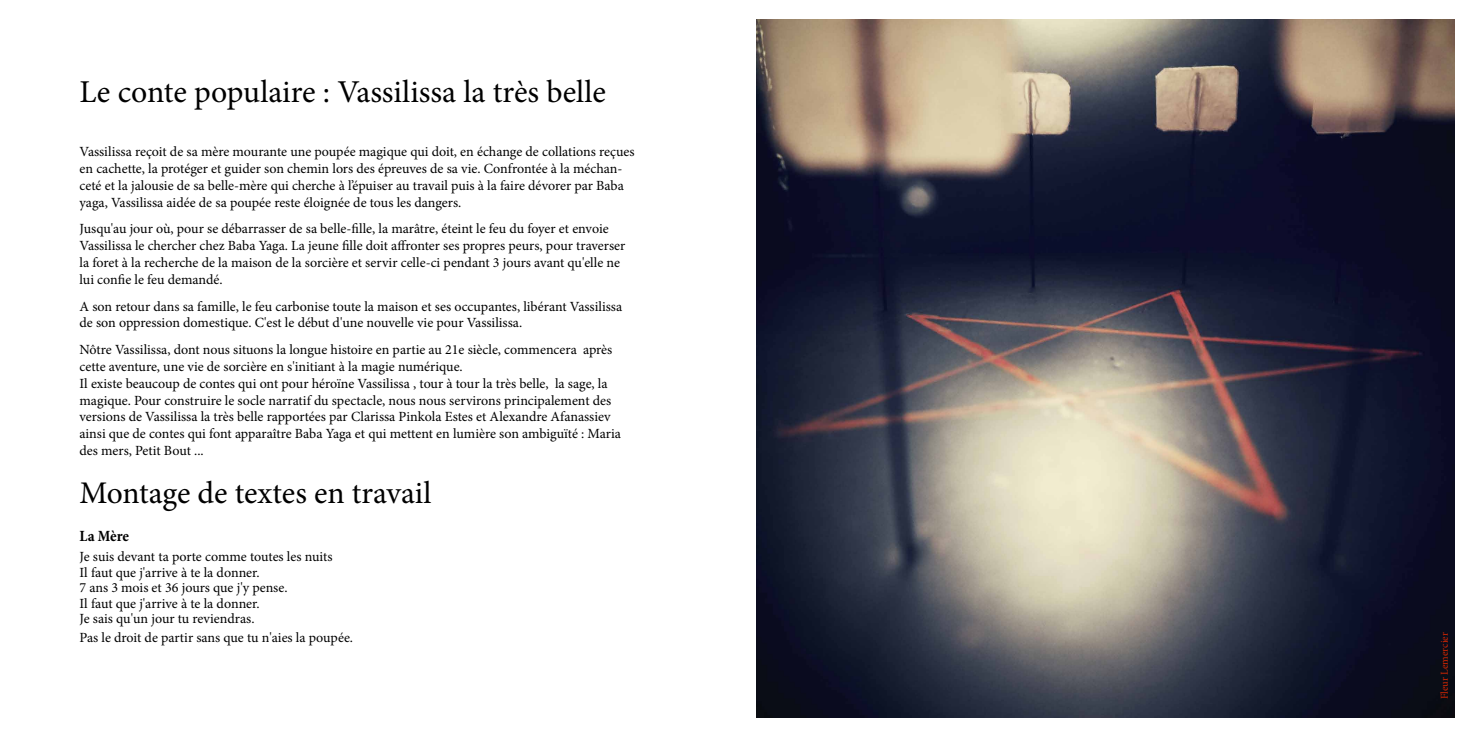
<style>
.page{position:relative;width:1474px;height:737px;background:#fff}
.page>*{position:absolute;margin:0;border:0;box-sizing:border-box;transform-origin:0 0}
.t1{font:31.85px "Minion Pro";color:#000}
.t2{font:31.5px "Minion Pro";color:#000}
.t3{font:700 condensed 15.75px "Minion Pro";letter-spacing:-.005em;color:#000}
.t4{font:14px/16.8px "Minion Pro";color:#000}
.t5{font:10.5px "Minion Pro";color:#d22602}
</style>
<div class="page">
<img style="left:756px;top:19px;width:698px;height:699px">
<h1 class="t1" style="left:80px;top:71px;width:528px">Le conte populaire : Vassilissa la très belle</h1>
<p class="t4" style="left:80px;top:143px;width:556px">Vassilissa reçoit de sa mère mourante une poupée magique qui doit, en échange de collations reçues en cachette, la protéger et guider son chemin lors des épreuves de sa vie. Confrontée à la méchan&shy;ceté et la jalousie de sa belle-mère qui cherche à l’épuiser au travail puis à la faire dévorer par Baba yaga, Vassilissa aidée de sa poupée reste éloignée de tous les dangers.</p>
<p class="t4" style="left:80px;top:220px;width:547px">Jusqu'au jour où, pour se débarrasser de sa belle-fille, la marâtre, éteint le feu du foyer et envoie Vassilissa le chercher chez Baba Yaga. La jeune fille doit affronter ses propres peurs, pour traverser la foret à la recherche de la maison de la sorcière et servir celle-ci pendant 3 jours avant qu'elle ne lui confie le feu demandé.</p>
<p class="t4" style="left:80px;top:298px;width:544px">A son retour dans sa famille, le feu carbonise toute la maison et ses occupantes, libérant Vassilissa de son oppression domestique. C'est le début d'une nouvelle vie pour Vassilissa.</p>
<p class="t4" style="left:80px;top:341px;width:543px">Nôtre Vassilissa, dont nous situons la longue histoire en partie au 21e siècle, commencera après cette aventure, une vie de sorcière en s'initiant à la magie numérique.<br>Il existe beaucoup de contes qui ont pour héroïne Vassilissa , tour à tour la très belle, la sage, la magique. Pour construire le socle narratif du spectacle, nous nous servirons principalement des versions de Vassilissa la très belle rapportées par Clarissa Pinkola Estes et Alexandre Afanassiev ainsi que de contes qui font apparaître Baba Yaga et qui mettent en lumière son ambiguïté : Maria des mers, Petit Bout ...</p>
<h2 class="t2" style="left:80px;top:472px;width:353px">Montage de textes en travail</h2>
<p class="t3" style="left:80px;top:525px;width:51px">La Mère</p>
<p class="t4" style="left:80px;top:549px;width:254px;line-height:15.4px">Je suis devant ta porte comme toutes les nuits Il faut que j'arrive à te la donner.<br>7 ans 3 mois et 36 jours que j'y pense.<br>Il faut que j'arrive à te la donner.<br>Je sais qu'un jour tu reviendras.</p>
<p class="t4" style="left:80px;top:629px;width:275px">Pas le droit de partir sans que tu n'aies la poupée.</p>
<p class="t5" style="left:1437px;top:699px;width:69px;rotate:-90deg">Fleur Lemercier</p>
</div>
